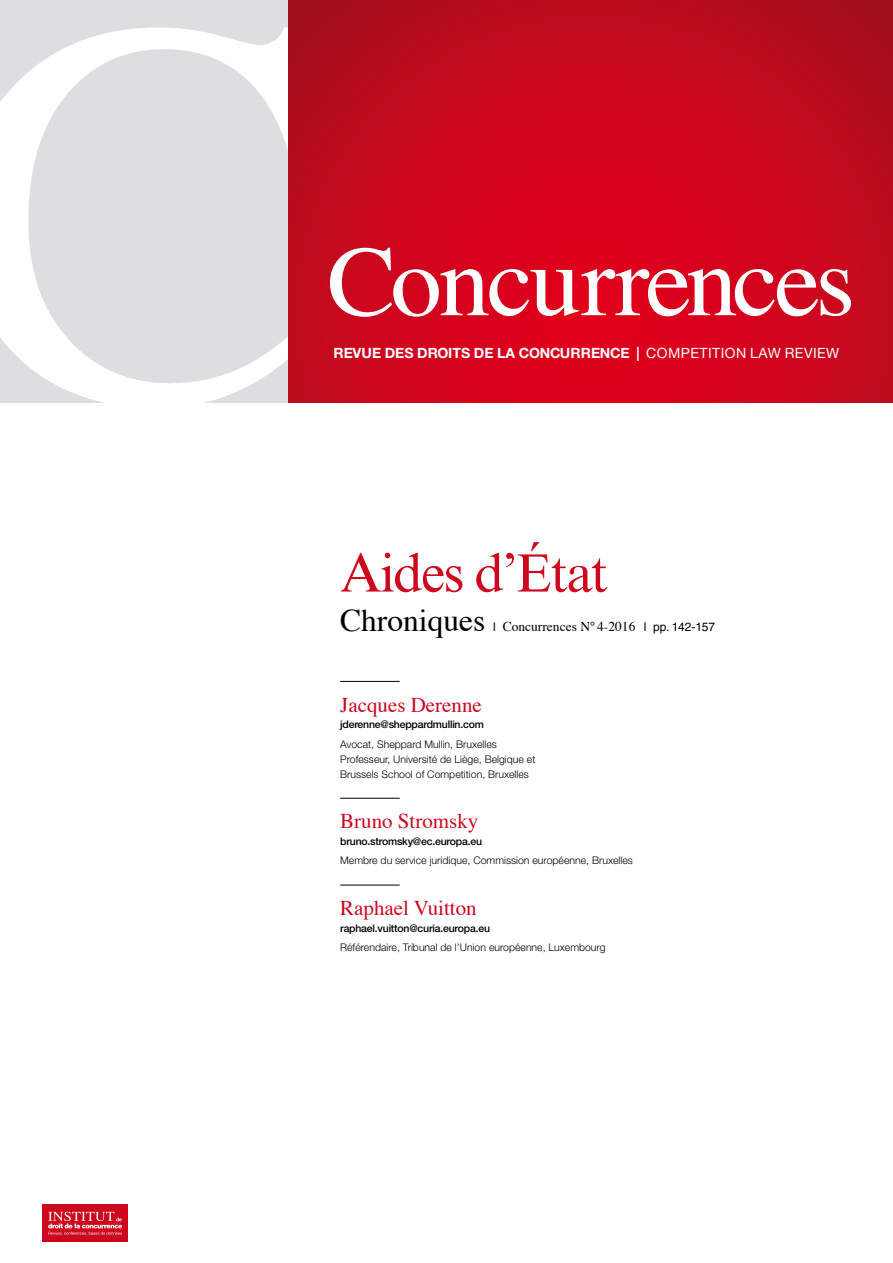
<style>
.page{position:relative;width:893px;height:1263px;background:#fff}
.page>*{position:absolute;margin:0;border:0;box-sizing:border-box;transform-origin:0 0}
.t1{font:100.05px "Times";letter-spacing:-.03em;color:#fff}
.t2{font:54px "Times New Roman MT Std";letter-spacing:-.03em;color:#cd071e}
.t3{font:31.5px "Times";color:#000}
.t4{font:21px "Times";color:#cd071e}
.t5{font:700 14.1px "Helvetica Neue LT";color:#fff}
.t6{font:13.5px "Times";color:#000}
.t7{font:300 10.5px/15px "Helvetica Neue LT";color:#000}
.t8{font:500 10.5px "Helvetica Neue LT";letter-spacing:-.02em;color:#000}
.s1{font-weight:500}
.s2{font-weight:400}
.s3{font-family:"Helvetica LT Std";font-size:12px}
</style>
<div class="page">
<div style="left:43px;top:1204px;width:85px;height:38px;background:#cd071e"></div>
<svg style="left:48px;top:1212px;width:74px;height:23px"></svg>
<img style="left:0;top:0;width:296px;height:403px">
<svg style="left:289px;top:0;width:604px;height:402px;background:#c9061c"></svg>
<hr style="left:340px;top:681px;width:60px;height:1px;background:#000">
<hr style="left:340px;top:798px;width:60px;height:1px;background:#000">
<hr style="left:340px;top:885px;width:60px;height:1px;background:#000">
<h1 class="t1" style="left:327px;top:188px;width:529px">Concurrences</h1>
<h3 class="t5" style="left:333px;top:344px;width:507px">REVUE DES DROITS DE LA CONCURRENCE <span class="s1">|</span> <span class="s2">COMPETITION LAW REVIEW</span></h3>
<h2 class="t2" style="left:340px;top:542px;width:270px">Aides d’État</h2>
<h3 class="t3" style="left:340px;top:591px;width:147px">Chroniques</h3>
<p class="t6" style="left:493px;top:614px;width:223px"><span class="s3">l</span> Concurrences N°4-2016 <span class="s3">l pp. 142-157</span></p>
<h3 class="t4" style="left:340px;top:685px;width:143px">Jacques Derenne</h3>
<p class="t8" style="left:340px;top:718px;width:145px">jderenne@sheppardmullin.com</p>
<p class="t7" style="left:340px;top:736px;width:197px">Avocat, Sheppard Mullin, Bruxelles<br>Professeur, Université de Liège, Belgique et<br>Brussels School of Competition, Bruxelles</p>
<h3 class="t4" style="left:340px;top:802px;width:140px">Bruno Stromsky</h3>
<p class="t8" style="left:340px;top:835px;width:143px">bruno.stromsky@ec.europa.eu</p>
<p class="t7" style="left:340px;top:853px;width:294px">Membre du service juridique, Commission européenne, Bruxelles</p>
<h3 class="t4" style="left:340px;top:888px;width:138px">Raphael Vuitton</h3>
<p class="t8" style="left:340px;top:922px;width:151px">raphael.vuitton@curia.europa.eu</p>
<p class="t7" style="left:340px;top:940px;width:267px">Référendaire, Tribunal de l’Union européenne, Luxembourg</p>
</div>
